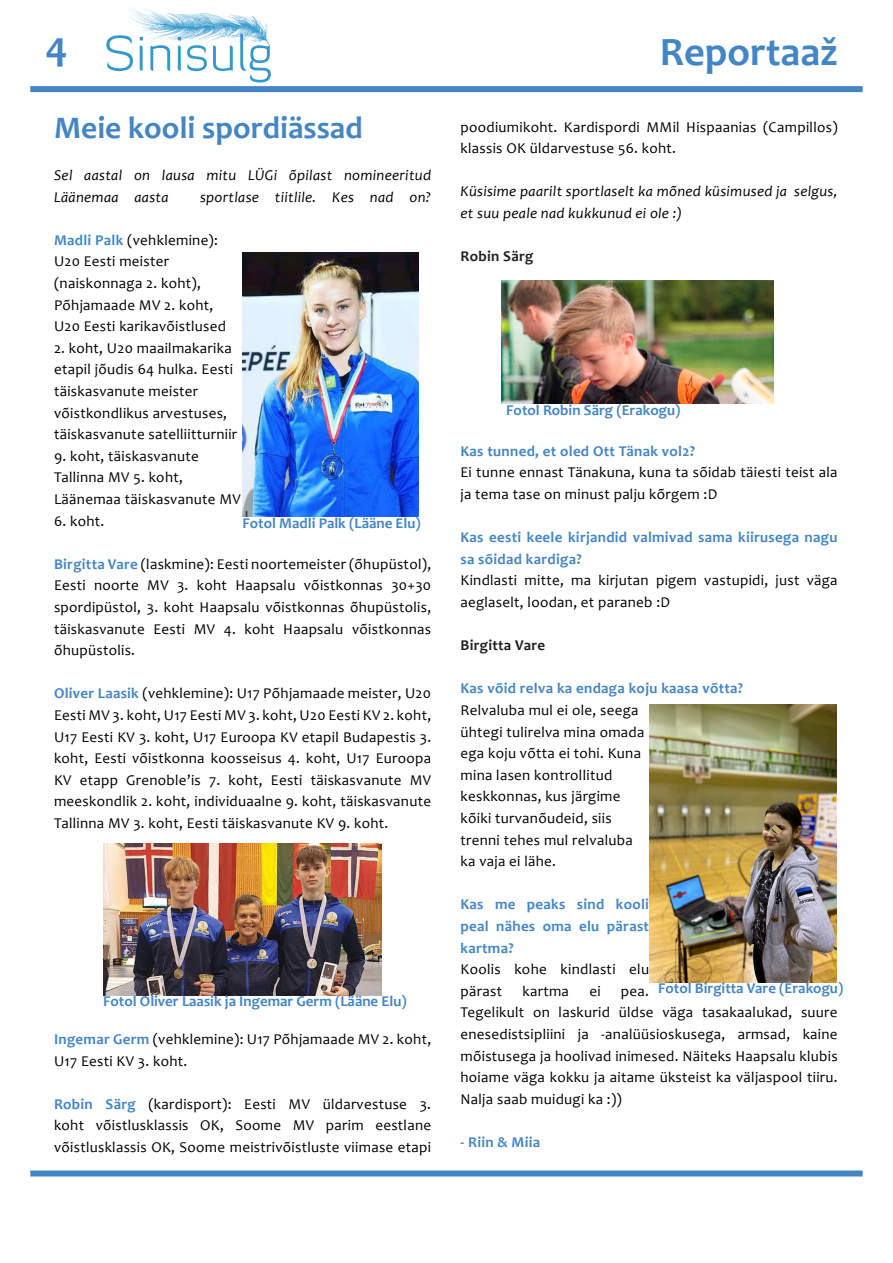
<style>
.page{position:relative;width:893px;height:1263px;background:#fff}
.page>*{position:absolute;margin:0;border:0;box-sizing:border-box;transform-origin:0 0}
.t1{font:700 42px "Candara";color:#4486c5}
.t2{font:700 40.5px "Candara";color:#4486c5}
.t3{font:700 31.5px "Candara";color:#4486c5}
.t4{font:15px/21.6px "Candara";letter-spacing:.02em;color:#000}
.t5{font:700 15px/21.6px "Candara";letter-spacing:.02em;color:#4486c5}
.t6{font:italic 15px/21.6px "Candara";letter-spacing:.02em;color:#000}
.t7{font:700 15px "Candara";color:#4486c5}
.t8{font:700 15px "Candara";letter-spacing:.02em;color:#231f20}
.s1{font-weight:700;color:#4486c5}
</style>
<div class="page">
<div style="left:30px;top:1170px;width:833px;height:6px;background:#4486c5"></div>
<div style="left:30px;top:86px;width:833px;height:6px;background:#4486c5"></div>
<img style="left:106px;top:8px;width:165px;height:75px">
<img style="left:243px;top:252px;width:176px;height:265px">
<img style="left:501px;top:280px;width:272px;height:124px">
<img style="left:649px;top:704px;width:187px;height:278px">
<img style="left:103px;top:843px;width:279px;height:152px">
<p class="t1" style="left:46px;top:20px;width:24px">4</p>
<p class="t2" style="left:660px;top:26px;width:179px">Reportaaž</p>
<p class="t3" style="left:54px;top:108px;width:310px">Meie kooli spordiässad</p>
<p class="t6" style="left:54px;top:164px;width:379px">Sel aastal on lausa mitu LÜGi õpilast nomineeritud<br>Läänemaa aasta</p>
<p class="t6" style="left:200px;top:186px;width:233px">sportlase tiitlile. Kes nad on?</p>
<p class="t4" style="left:54px;top:229px;width:166px"><span class="s1">Madli Palk</span> (vehklemine):</p>
<p class="t4" style="left:54px;top:250px;width:174px">U20 Eesti meister (naiskonnaga 2. koht),<br>Põhjamaade MV 2. koht,<br>U20 Eesti karikavõistlused</p>
<p class="t4" style="left:54px;top:337px;width:185px">2. koht, U20 maailmakarika etapil jõudis 64 hulka. Eesti täiskasvanute meister võistkondlikus arvestuses, täiskasvanute satelliitturniir</p>
<p class="t4" style="left:54px;top:445px;width:188px">9. koht, täiskasvanute<br>Tallinna MV 5. koht,<br>Läänemaa täiskasvanute MV</p>
<p class="t4" style="left:54px;top:510px;width:52px">6. koht.</p>
<p class="t4" style="left:54px;top:553px;width:379px;text-align:justify"><span class="s1">Birgitta Vare</span> (laskmine): Eesti noortemeister (õhupüstol), Eesti noorte MV 3. koht Haapsalu võistkonnas 30+30 spordipüstol, 3. koht Haapsalu võistkonnas õhupüstolis, täiskasvanute Eesti MV 4. koht Haapsalu võistkonnas õhupüstolis.</p>
<p class="t4" style="left:54px;top:682px;width:379px;text-align:justify"><span class="s1">Oliver Laasik</span> (vehklemine): U17 Põhjamaade meister, U20<br>Eesti MV 3. koht, U17 Eesti MV 3. koht, U20 Eesti KV 2. koht, U17 Eesti KV 3. koht, U17 Euroopa KV etapil Budapestis 3. koht, Eesti võistkonna koosseisus 4. koht, U17 Euroopa KV etapp Grenoble’is 7. koht, Eesti täiskasvanute MV meeskondlik 2. koht, individuaalne 9. koht, täiskasvanute Tallinna MV 3. koht, Eesti täiskasvanute KV 9. koht.</p>
<p class="t7" style="left:243px;top:513px;width:180px">Fotol Madli Palk (Lääne Elu)</p>
<p class="t7" style="left:103px;top:992px;width:305px">Fotol Oliver Laasik ja Ingemar Germ (Lääne Elu)</p>
<p class="t4" style="left:54px;top:1028px;width:379px"><span class="s1">Ingemar Germ</span> (vehklemine): U17 Põhjamaade MV 2. koht,<br>U17 Eesti KV 3. koht.</p>
<p class="t4" style="left:54px;top:1093px;width:379px;text-align:justify"><span class="s1">Robin Särg</span> (kardisport): Eesti MV üldarvestuse 3. koht võistlusklassis OK, Soome MV parim eestlane võistlusklassis OK, Soome meistrivõistluste viimase etapi</p>
<p class="t4" style="left:460px;top:116px;width:379px">poodiumikoht. Kardispordi MMil Hispaanias (Campillos) klassis OK üldarvestuse 56. koht.</p>
<p class="t6" style="left:460px;top:181px;width:379px">Küsisime paarilt sportlaselt ka mõned küsimused ja selgus, et suu peale nad kukkunud ei ole :)</p>
<p class="t8" style="left:460px;top:247px;width:74px">Robin Särg</p>
<p class="t7" style="left:506px;top:401px;width:176px">Fotol Robin Särg (Erakogu)</p>
<p class="t5" style="left:460px;top:440px;width:236px">Kas tunned, et oled Ott Tänak vol2?</p>
<p class="t4" style="left:460px;top:461px;width:379px">Ei tunne ennast Tänakuna, kuna ta sõidab täiesti teist ala ja tema tase on minust palju kõrgem :D</p>
<p class="t5" style="left:460px;top:526px;width:378px">Kas eesti keele kirjandid valmivad sama kiirusega nagu sa sõidad kardiga?</p>
<p class="t4" style="left:460px;top:569px;width:379px">Kindlasti mitte, ma kirjutan pigem vastupidi, just väga aeglaselt, loodan, et paraneb :D</p>
<p class="t8" style="left:460px;top:636px;width:86px">Birgitta Vare</p>
<p class="t5" style="left:460px;top:677px;width:284px">Kas võid relva ka endaga koju kaasa võtta?</p>
<p class="t4" style="left:460px;top:699px;width:185px">Relvaluba mul ei ole, seega ühtegi tulirelva mina omada ega koju võtta ei tohi. Kuna mina lasen kontrollitud keskkonnas, kus järgime kõiki turvanõudeid, siis trenni tehes mul relvaluba ka vaja ei lähe.</p>
<p class="t5" style="left:460px;top:893px;width:190px;text-align:justify">Kas me peaks sind kooli peal nähes oma elu pärast kartma?</p>
<p class="t4" style="left:460px;top:958px;width:190px">Koolis kohe kindlasti elu pärast</p>
<p class="t7" style="left:658px;top:979px;width:187px">Fotol Birgitta Vare (Erakogu)</p>
<p class="t4" style="left:522px;top:980px;width:48px">kartma</p>
<p class="t4" style="left:589px;top:980px;width:13px">ei</p>
<p class="t4" style="left:460px;top:980px;width:379px;text-indent:160px">pea.<br>Tegelikult on laskurid üldse väga tasakaalukad, suure enesedistsipliini ja -analüüsioskusega, armsad, kaine mõistusega ja hoolivad inimesed. Näiteks Haapsalu klubis hoiame väga kokku ja aitame üksteist ka väljaspool tiiru.<br>Nalja saab muidugi ka :))</p>
<p class="t5" style="left:460px;top:1131px;width:81px">- Riin &amp; Miia</p>
</div>
